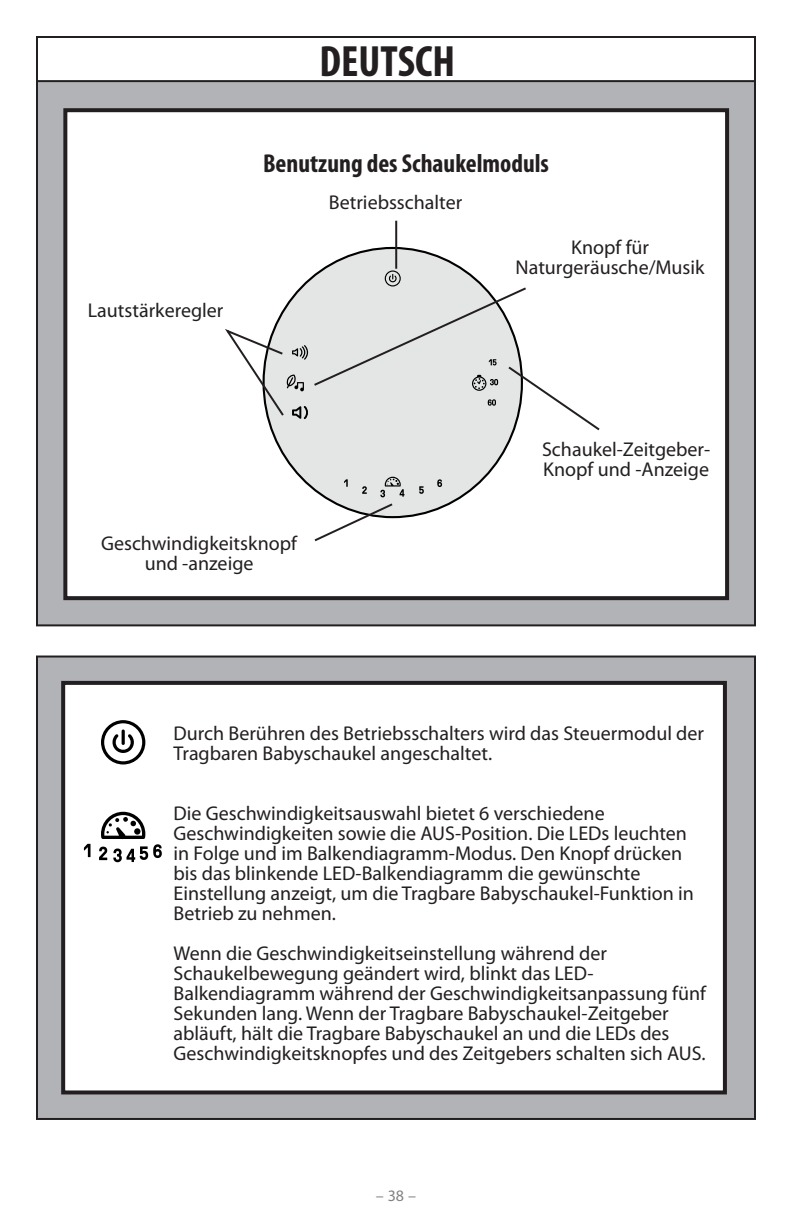
<style>
.page{position:relative;width:792px;height:1224px;background:#fff}
.page>*{position:absolute;margin:0;border:0;box-sizing:border-box;transform-origin:0 0}
.t1{font:700 condensed 44px "Myriad Pro";color:#231f20}
.t2{font:700 condensed 26px "Myriad Pro";color:#231f20}
.t3{font:20px/20px "Myriad Pro";color:#231f20}
.t4{font:16px "Myriad Pro";color:#808285}
</style>
<div class="page">
<div style="left:36px;top:37px;width:720px;height:589px;background:#b2b3b7;border:2px solid #231f20"></div>
<div style="left:63px;top:108px;width:666px;height:492px;background:#fff;border:4px solid #231f20"></div>
<div style="left:36px;top:656px;width:720px;height:464px;background:#b2b3b7;border:2px solid #231f20"></div>
<div style="left:63px;top:683px;width:662px;height:409px;background:#fff"></div>
<div style="left:61px;top:681px;width:666px;height:413px;border:4px solid #231f20"></div>
<div style="left:37px;top:37px;width:718px;height:44px;background:#fff"></div>
<div style="left:36px;top:36px;width:720px;height:46px;border:2px solid #231f20"></div>
<svg style="left:84px;top:844px;width:7px;height:13px"></svg>
<svg style="left:99px;top:812px;width:63px;height:50px"></svg>
<svg style="left:101px;top:720px;width:44px;height:45px"></svg>
<div style="left:263px;top:247px;width:260px;height:271px;background:#e4e5e5;border:2px solid #000;border-radius:50%"></div>
<svg style="left:419px;top:486px;width:5px;height:8px"></svg>
<svg style="left:437px;top:479px;width:5px;height:8px"></svg>
<hr style="left:395px;top:221px;width:2px;height:48px;background:#231f20">
<svg style="left:225px;top:270px;width:375px;height:162px"></svg>
<svg style="left:312px;top:477px;width:92px;height:65px"></svg>
<h1 class="t1" style="left:320px;top:37px;width:137px">DEUTSCH</h1>
<h2 class="t2" style="left:263px;top:149px;width:288px">Benutzung des Schaukelmoduls</h2>
<p class="t3" style="left:329px;top:193px;width:135px">Betriebsschalter</p>
<p class="t3" style="left:88px;top:301px;width:137px">Lautstärkeregler</p>
<p class="t3" style="left:101px;top:534px;width:198px;text-align:center">Geschwindigkeitsknopf und -anzeige</p>
<p class="t3" style="left:516px;top:238px;width:190px;text-align:center">Knopf für<br>Naturgeräusche/Musik</p>
<p class="t3" style="left:542px;top:440px;width:170px">Schaukel-Zeitgeber-<br>Knopf und -Anzeige</p>
<p class="t3" style="left:174px;top:724px;width:532px">Durch Berühren des Betriebsschalters wird das Steuermodul der<br>Tragbaren Babyschaukel angeschaltet.</p>
<p class="t3" style="left:174px;top:804px;width:522px">Die Geschwindigkeitsauswahl bietet 6 verschiedene Geschwindigkeiten sowie die AUS-Position. Die LEDs leuchten in Folge und im Balkendiagramm-Modus. Den Knopf drücken bis das blinkende LED-Balkendiagramm die gewünschte Einstellung anzeigt, um die Tragbare Babyschaukel-Funktion in Betrieb zu nehmen.</p>
<p class="t3" style="left:174px;top:944px;width:534px">Wenn die Geschwindigkeitseinstellung während der Schaukelbewegung geändert wird, blinkt das LED-Balkendiagramm während der Geschwindigkeitsanpassung fünf Sekunden lang. Wenn der Tragbare Babyschaukel-Zeitgeber abläuft, hält die Tragbare Babyschaukel an und die LEDs des Geschwindigkeitsknopfes und des Zeitgebers schalten sich AUS.</p>
<p class="t4" style="left:376px;top:1187px;width:42px">–38–</p>
</div>
